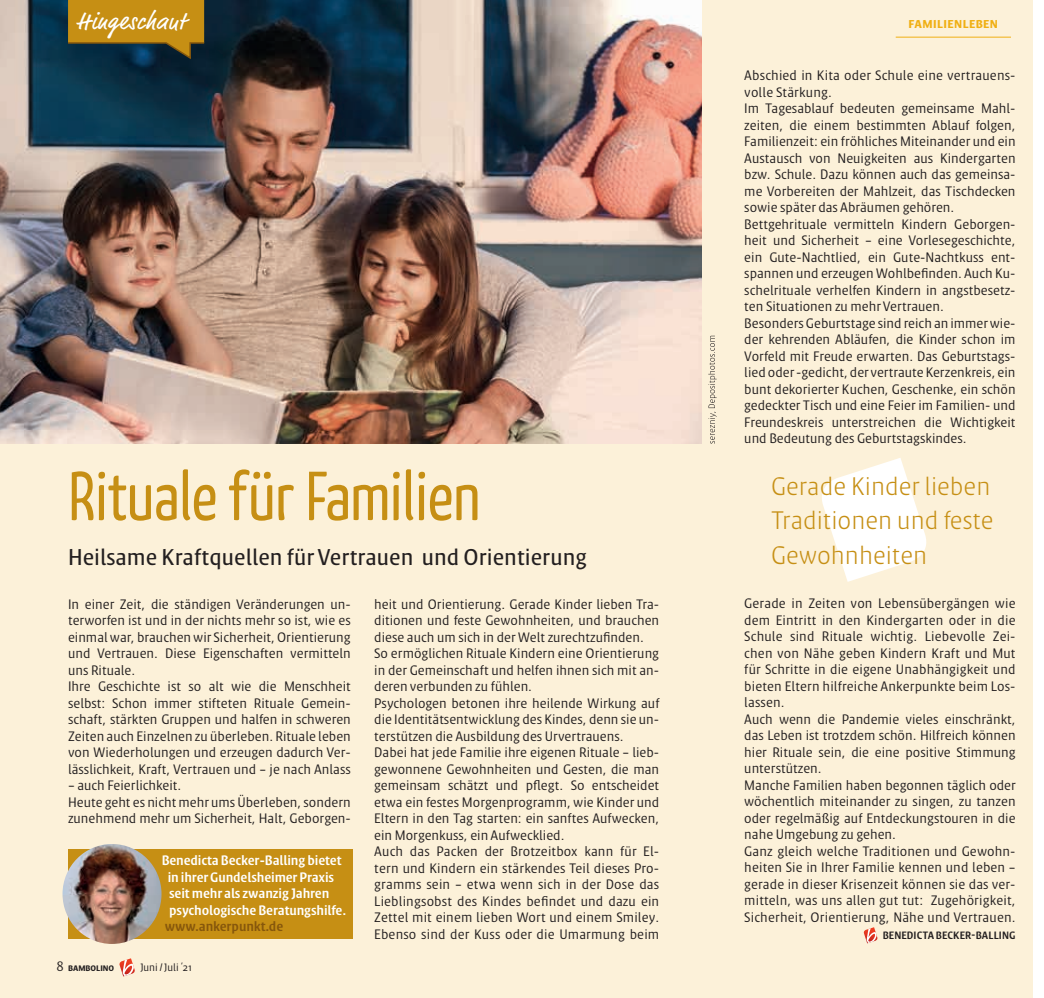
<style>
.page{position:relative;width:1044px;height:998px;background:#fff}
.page>*{position:absolute;margin:0;border:0;box-sizing:border-box;transform-origin:0 0}
.t1{font:69px "Kava Pro";letter-spacing:-.01em;color:#c68f14}
.t2{font:300 24.9px/34.3px "Klaus FY";color:#c68f14}
.t3{font:24px "Market Pro";letter-spacing:.03em;color:#fff}
.t4{font:500 22.5px "Klaus FY";color:#231f20}
.t5{font:700 15px "Klaus FY";letter-spacing:.03em;color:#f0af13}
.t6{font:13.5px/16.5px "Klaus FY";color:#231f20}
.t7{font:700 13.5px/16.5px "Klaus FY";letter-spacing:-.01em;color:#fff}
.t8{font:700 13.5px "Klaus FY";letter-spacing:-.01em;color:#86570c}
.t9{font:700 10.5px "Klaus FY";letter-spacing:.01em;color:#231f20}
.t10{font:10.5px "Klaus FY";color:#231f20}
.s1{font-weight:400;font-size:13.5px}
</style>
<div class="page">
<div style="left:0;top:0;width:1031px;height:998px;background:#fcf1d9"></div>
<div style="left:68px;top:849px;width:285px;height:89px;background:#c68f14"></div>
<img style="left:63px;top:844px;width:98px;height:100px">
<svg style="left:863px;top:927px;width:15px;height:16px"></svg>
<img style="left:0;top:0;width:702px;height:443px">
<svg style="left:822px;top:458px;width:105px;height:124px"></svg>
<svg style="left:67px;top:0;width:139px;height:61px;background:#8f711f"></svg>
<svg style="left:708px;top:336px;width:8px;height:108px"></svg>
<svg style="left:119px;top:958px;width:16px;height:18px"></svg>
<hr style="left:895px;top:37px;width:116px;height:1px;background:#f0af13">
<h3 class="t3" style="left:77px;top:5px;width:110px">Hingeschaut</h3>
<h1 class="t1" style="left:68px;top:453px;width:414px">Rituale für Familien</h1>
<h3 class="t4" style="left:68px;top:543px;width:520px">Heilsame Kraftquellen für Vertrauen und Orientierung</h3>
<p class="t6" style="left:68px;top:595px;width:284px">In einer Zeit, die ständigen Veränderungen un&shy;terworfen ist und in der nichts mehr so ist, wie es einmal war, brauchen wir Sicherheit, Orientierung und Vertrauen. Diese Eigenschaften vermitteln uns Rituale.<br>Ihre Geschichte ist so alt wie die Menschheit selbst: Schon immer stifteten Rituale Gemein&shy;schaft, stärkten Gruppen und halfen in schweren Zeiten auch Einzelnen zu überleben. Rituale leben von Wiederholungen und erzeugen dadurch Ver&shy;lässlichkeit, Kraft, Vertrauen und – je nach Anlass</p>
<p class="t6" style="left:68px;top:776px;width:284px">– auch Feierlichkeit.<br>Heute geht es nicht mehr ums Überleben, sondern zunehmend mehr um Sicherheit, Halt, Geborgen-</p>
<p class="t7" style="left:168px;top:851px;width:180px;text-indent:-6px">Benedicta Becker-Balling bietet in ihrer Gundelsheimer Praxis seit mehr als zwanzig Jahren psychologische Beratungshilfe.</p>
<p class="t8" style="left:165px;top:917px;width:120px">www.ankerpunkt.de</p>
<p class="t9" style="left:56px;top:960px;width:59px"><span class="s1">8</span> bambolino</p>
<p class="t10" style="left:140px;top:960px;width:53px">Juni /Juli ’21</p>
<p class="t6" style="left:374px;top:595px;width:287px">heit und Orientierung. Gerade Kinder lieben Tra&shy;ditionen und feste Gewohnheiten, und brauchen diese auch um sich in der Welt zurechtzufinden.<br>So ermöglichen Rituale Kindern eine Orientierung in der Gemeinschaft und helfen ihnen sich mit an&shy;deren verbunden zu fühlen.<br>Psychologen betonen ihre heilende Wirkung auf die Identitätsentwicklung des Kindes, denn sie un&shy;terstützen die Ausbildung des Urvertrauens.<br>Dabei hat jede Familie ihre eigenen Rituale – lieb&shy;gewonnene Gewohnheiten und Gesten, die man gemeinsam schätzt und pflegt. So entscheidet etwa ein festes Morgenprogramm, wie Kinder und Eltern in den Tag starten: ein sanftes Aufwecken, ein Morgenkuss, ein Aufwecklied.<br>Auch das Packen der Brotzeitbox kann für El&shy;tern und Kindern ein stärkendes Teil dieses Pro&shy;gramms sein – etwa wenn sich in der Dose das Lieblingsobst des Kindes befindet und dazu ein Zettel mit einem lieben Wort und einem Smiley.<br>Ebenso sind der Kuss oder die Umarmung beim</p>
<p class="t5" style="left:908px;top:13px;width:91px">familienleben</p>
<p class="t6" style="left:744px;top:67px;width:273px">Abschied in Kita oder Schule eine vertrauens&shy;volle Stärkung.<br>Im Tagesablauf bedeuten gemeinsame Mahl&shy;zeiten, die einem bestimmten Ablauf folgen, Familienzeit: ein fröhliches Miteinander und ein Austausch von Neuigkeiten aus Kindergarten bzw. Schule. Dazu können auch das gemeinsa&shy;me Vorbereiten der Mahlzeit, das Tischdecken sowie später das Abräumen gehören.<br>Bettgehrituale vermitteln Kindern Geborgen&shy;heit und Sicherheit – eine Vorlesegeschichte, ein Gute-Nachtlied, ein Gute-Nachtkuss ent&shy;spannen und erzeugen Wohlbefinden. Auch Ku&shy;schelrituale verhelfen Kindern in angstbesetz&shy;ten Situationen zu mehr Vertrauen.<br>Besonders Geburtstage sind reich an immer wie&shy;der kehrenden Abläufen, die Kinder schon im Vorfeld mit Freude erwarten. Das Geburtstags&shy;lied oder -gedicht, der vertraute Kerzenkreis, ein bunt dekorierter Kuchen, Geschenke, ein schön gedeckter Tisch und eine Feier im Familien- und Freundeskreis unterstreichen die Wichtigkeit und Bedeutung des Geburtstagskindes.</p>
<h2 class="t2" style="left:771px;top:468px;width:224px">Gerade Kinder lieben<br>Traditionen und feste<br>Gewohnheiten</h2>
<p class="t6" style="left:744px;top:595px;width:273px">Gerade in Zeiten von Lebensübergängen wie dem Eintritt in den Kindergarten oder in die Schule sind Rituale wichtig. Liebevolle Zei&shy;chen von Nähe geben Kindern Kraft und Mut für Schritte in die eigene Unabhängigkeit und bieten Eltern hilfreiche Ankerpunkte beim Los&shy;lassen.<br>Auch wenn die Pandemie vieles einschränkt, das Leben ist trotzdem schön. Hilfreich können hier Rituale sein, die eine positive Stimmung unterstützen.<br>Manche Familien haben begonnen täglich oder wöchentlich miteinander zu singen, zu tanzen oder regelmäßig auf Entdeckungstouren in die nahe Umgebung zu gehen.<br>Ganz gleich welche Traditionen und Gewohn&shy;heiten Sie in Ihrer Familie kennen und leben – gerade in dieser Krisenzeit können sie das ver&shy;mitteln, was uns allen gut tut: Zugehörigkeit, Sicherheit, Orientierung, Nähe und Vertrauen.</p>
<p class="t9" style="left:882px;top:928px;width:134px">BENEDICTA BECKER-BALLING</p>
</div>
